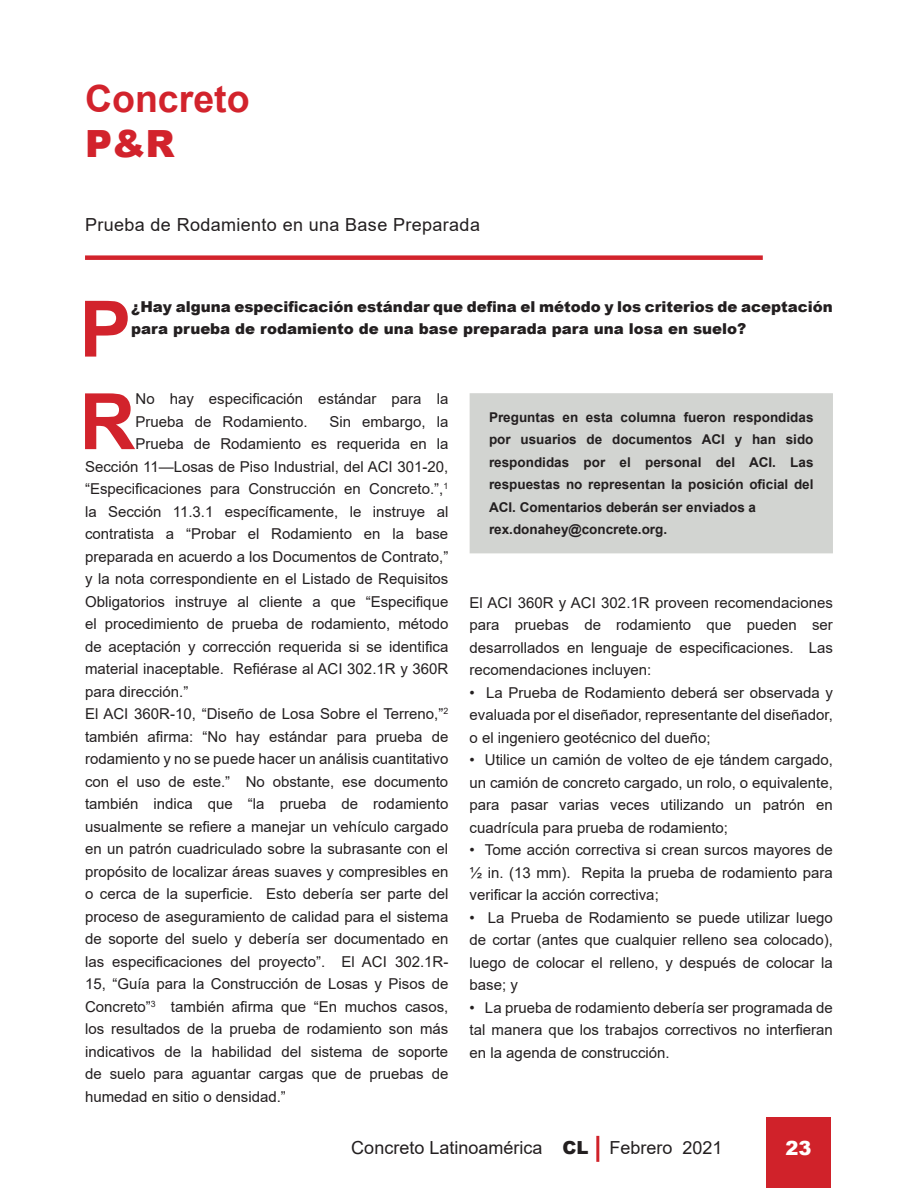
<style>
.page{position:relative;width:918px;height:1188px;background:#fff}
.page>*{position:absolute;margin:0;border:0;box-sizing:border-box;transform-origin:0 0}
.t1{font:700 77.85px "Arial";color:#d2232c}
.t2{font:700 37.5px "Arial";color:#d2232c}
.t3{font:900 37.5px "Arial";color:#d2232c}
.t4{font:900 19.5px "Arial";color:#fff}
.t5{font:18px "Arial";letter-spacing:.02em;color:#231f20}
.t6{font:18px "Arial";color:#231f20}
.t7{font:15px/22.5px "Arial";color:#231f20;text-align:justify}
.t8{font:900 15px/22.5px "Arial";color:#231f20}
.t9{font:700 13.5px/22.5px "Arial";color:#231f20}
.s1{font-weight:900}
</style>
<div class="page">
<div style="left:766px;top:1117px;width:65px;height:71px;background:#d0222a"></div>
<hr style="left:596px;top:1136px;width:3px;height:26px;background:#d0222a">
<div style="left:470px;top:393px;width:363px;height:160px;background:#d2d4d1"></div>
<div style="left:85px;top:255px;width:678px;height:5px;background:#d2232c"></div>
<h2 class="t2" style="left:85px;top:73px;width:166px">Concreto</h2>
<h2 class="t3" style="left:85px;top:117px;width:91px">P&amp;R</h2>
<p class="t5" style="left:85px;top:212px;width:396px">Prueba de Rodamiento en una Base Preparada</p>
<h1 class="t1" style="left:79px;top:274px;width:53px">P</h1>
<p class="t8" style="left:131px;top:295px;width:703px">¿Hay alguna especificación estándar que defina el método y los criterios de aceptación para prueba de rodamiento de una base preparada para una losa en suelo?</p>
<h1 class="t1" style="left:79px;top:367px;width:58px">R</h1>
<p class="t7" style="left:136px;top:388px;width:314px">No hay especificación estándar para la<br>Prueba de Rodamiento.</p>
<p class="t9" style="left:489px;top:406px;width:326px">Preguntas en esta columna fueron respondidas por usuarios de documentos ACI y han sido respondidas por el personal del ACI. Las respuestas no representan la posición oficial del ACI. Comentarios deberán ser enviados a rex.donahey@concrete.org.</p>
<p class="t7" style="left:330px;top:410px;width:120px">Sin embargo, la</p>
<p class="t7" style="left:136px;top:433px;width:314px">Prueba de Rodamiento es requerida en la</p>
<p class="t7" style="left:85px;top:455px;width:365px">Sección 11—Losas de Piso Industrial, del ACI 301-20,</p>
<p class="t7" style="left:85px;top:478px;width:365px">“Especificaciones para Construcción en Concreto.”,<sup>1</sup></p>
<p class="t7" style="left:85px;top:500px;width:365px">la Sección 11.3.1 específicamente, le instruye al</p>
<p class="t7" style="left:85px;top:523px;width:365px">contratista a “Probar el Rodamiento en la base</p>
<p class="t7" style="left:85px;top:545px;width:365px">preparada en acuerdo a los Documentos de Contrato,”</p>
<p class="t7" style="left:85px;top:568px;width:365px">y la nota correspondiente en el Listado de Requisitos</p>
<p class="t7" style="left:85px;top:590px;width:365px">Obligatorios instruye al cliente a que “Especifique</p>
<p class="t7" style="left:85px;top:613px;width:365px">el procedimiento de prueba de rodamiento, método</p>
<p class="t7" style="left:85px;top:635px;width:365px">de aceptación y corrección requerida si se identifica</p>
<p class="t7" style="left:85px;top:658px;width:365px">material inaceptable. Refiérase al ACI 302.1R y 360R</p>
<p class="t7" style="left:85px;top:680px;width:105px">para dirección.”</p>
<p class="t7" style="left:85px;top:703px;width:365px">El ACI 360R-10, “Diseño de Losa Sobre el Terreno,”<sup>2</sup></p>
<p class="t7" style="left:85px;top:725px;width:365px">también afirma: “No hay estándar para prueba de</p>
<p class="t7" style="left:85px;top:748px;width:365px">rodamiento y no se puede hacer un análisis cuantitativo</p>
<p class="t7" style="left:85px;top:770px;width:365px">con el uso de este.” No obstante, ese documento</p>
<p class="t7" style="left:85px;top:793px;width:365px">también indica que “la prueba de rodamiento</p>
<p class="t7" style="left:85px;top:815px;width:365px">usualmente se refiere a manejar un vehículo cargado</p>
<p class="t7" style="left:85px;top:838px;width:365px">en un patrón cuadriculado sobre la subrasante con el</p>
<p class="t7" style="left:85px;top:860px;width:365px">propósito de localizar áreas suaves y compresibles en</p>
<p class="t7" style="left:85px;top:883px;width:365px">o cerca de la superficie. Esto debería ser parte del</p>
<p class="t7" style="left:85px;top:905px;width:365px">proceso de aseguramiento de calidad para el sistema</p>
<p class="t7" style="left:85px;top:928px;width:365px">de soporte del suelo y debería ser documentado en</p>
<p class="t7" style="left:85px;top:950px;width:365px">las especificaciones del proyecto”. El ACI 302.1R-</p>
<p class="t7" style="left:85px;top:973px;width:365px">15, “Guía para la Construcción de Losas y Pisos de</p>
<p class="t7" style="left:85px;top:995px;width:365px">Concreto”<sup>3</sup> también afirma que “En muchos casos,</p>
<p class="t7" style="left:85px;top:1018px;width:365px">los resultados de la prueba de rodamiento son más</p>
<p class="t7" style="left:85px;top:1040px;width:365px">indicativos de la habilidad del sistema de soporte</p>
<p class="t7" style="left:85px;top:1063px;width:365px">de suelo para aguantar cargas que de pruebas de</p>
<p class="t7" style="left:85px;top:1085px;width:202px">humedad en sitio o densidad.”</p>
<p class="t7" style="left:470px;top:591px;width:365px">El ACI 360R y ACI 302.1R proveen recomendaciones para pruebas de rodamiento que pueden ser desarrollados en lenguaje de especificaciones. Las recomendaciones incluyen:</p>
<p class="t7" style="left:470px;top:681px;width:365px">• La Prueba de Rodamiento deberá ser observada y evaluada por el diseñador, representante del diseñador, o el ingeniero geotécnico del dueño;</p>
<p class="t7" style="left:470px;top:749px;width:365px">• Utilice un camión de volteo de eje tándem cargado, un camión de concreto cargado, un rolo, o equivalente, para pasar varias veces utilizando un patrón en cuadrícula para prueba de rodamiento;</p>
<p class="t7" style="left:470px;top:839px;width:365px">• Tome acción correctiva si crean surcos mayores de ½ in. (13 mm). Repita la prueba de rodamiento para verificar la acción correctiva;</p>
<p class="t7" style="left:470px;top:906px;width:365px">• La Prueba de Rodamiento se puede utilizar luego de cortar (antes que cualquier relleno sea colocado), luego de colocar el relleno, y después de colocar la base; y</p>
<p class="t7" style="left:470px;top:996px;width:365px">• La prueba de rodamiento debería ser programada de tal manera que los trabajos correctivos no interfieran en la agenda de construcción.</p>
<p class="t6" style="left:351px;top:1135px;width:373px">Concreto Latinoamérica <span class="s1">CL</span> Febrero 2021</p>
<h3 class="t4" style="left:785px;top:1133px;width:28px">23</h3>
</div>
